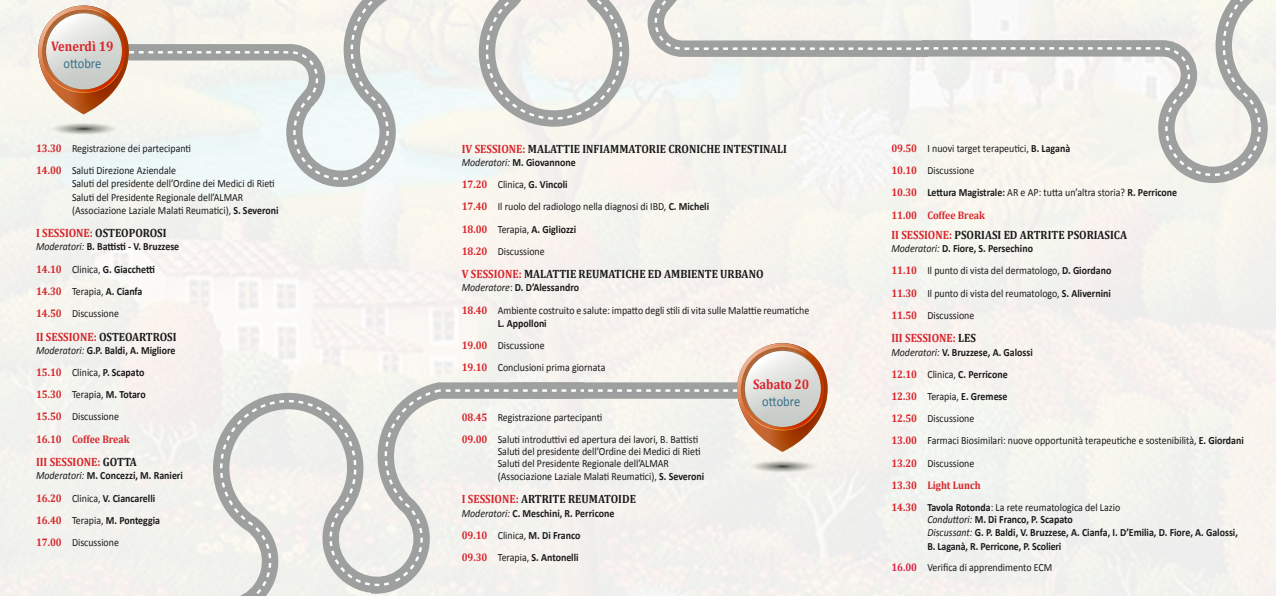
<style>
.page{position:relative;width:1276px;height:596px;background:#fff}
.page>*{position:absolute;margin:0;border:0;box-sizing:border-box;transform-origin:0 0}
.t1{font:700 13.9px "Cambria";color:#d8242b;scale:.9 1}
.t2{font:13.9px "Calibri";color:#376f89;scale:.9 1}
.t3{font:700 12px "Cambria";color:#1a1a1a;scale:.9 1}
.t4{font:700 12px "Cambria";color:#d8242b;scale:.9 1}
.t5{font:11px/22.2px "Calibri";color:#1a1a1a;scale:.9 1}
.t6{font:700 11px/22.2px "Calibri";color:#1a1a1a;scale:.9 1}
.t7{font:700 11px "Cambria";color:#d8242b;scale:.9 1}
.s1{font-family:"Cambria";font-weight:700;color:#d8242b}
.s2{font-weight:700}
.s3{color:#d8242b}
.s4{font-weight:400;font-style:italic}
.s5{font-family:"Cambria";color:#d8242b}
.s6{font-weight:400}
.s7{color:#1a1a1a}
.s8{font-style:italic}
.s9{font-family:"Cambria";font-weight:700;color:#d82144}
</style>
<div class="page">
<div style="left:0;top:0;width:1276px;height:595px;background:#f5f3ee"></div>
<svg style="left:122px;top:181px;width:276px;height:6px;fill:#f1f8f7"></svg>
<svg style="left:122px;top:0;width:276px;height:181px"></svg>
<svg style="left:462px;top:121px;width:460px;height:6px;fill:#f5f5ee"></svg>
<svg style="left:462px;top:0;width:460px;height:121px"></svg>
<svg style="left:922px;top:177px;width:354px;height:6px;fill:#f8f5ee"></svg>
<svg style="left:922px;top:0;width:354px;height:177px"></svg>
<div style="left:583px;top:312px;width:161px;height:213px;background:#f4f0ee"></div>
<svg style="left:583px;top:318px;width:161px;height:201px"></svg>
<svg style="left:36px;top:0;width:93px;height:114px"></svg>
<svg style="left:47px;top:121px;width:73px;height:14px"></svg>
<svg style="left:735px;top:337px;width:92px;height:115px"></svg>
<svg style="left:746px;top:459px;width:73px;height:13px"></svg>
<svg style="left:438px;top:312px;width:145px;height:6px"></svg>
<svg style="left:371px;top:318px;width:212px;height:275px"></svg>
<svg style="left:198px;top:390px;width:195px;height:9px;fill:#f3f3ee"></svg>
<svg style="left:198px;top:399px;width:195px;height:196px"></svg>
<p class="t1" style="left:51px;top:37px;width:71px">Venerdì 19</p>
<p class="t2" style="left:63px;top:55px;width:44px">ottobre</p>
<p class="t5" style="left:36px;top:136px;width:174px"><span class="s1">13.30</span> Registrazione dei partecipanti<br><span class="s1">14.00</span> Saluti Direzione Aziendale</p>
<p class="t5" style="left:72px;top:176px;width:231px;line-height:13.2px">Saluti del presidente dell’Ordine dei Medici di Rieti<br>Saluti del Presidente Regionale dell’ALMAR (Associazione Laziale Malati Reumatici), <span class="s2">S. Severoni</span></p>
<p class="t3" style="left:36px;top:224px;width:147px"><span class="s3">I SESSIONE:</span> OSTEOPOROSI</p>
<p class="t6" style="left:36px;top:235px;width:161px"><span class="s4">Moderatori:</span> B. Battisti - V. Bruzzese<br><span class="s5">14.10</span> <span class="s6">Clinica,</span> G. Giacchetti<br><span class="s5">14.30</span> <span class="s6">Terapia,</span> A. Cianfa<br><span class="s5">14.50</span> <span class="s6">Discussione</span></p>
<p class="t3" style="left:36px;top:328px;width:158px"><span class="s3">II SESSIONE:</span> OSTEOARTROSI</p>
<p class="t6" style="left:36px;top:338px;width:156px"><span class="s4">Moderatori:</span> G.P. Baldi, A. Migliore<br><span class="s5">15.10</span> <span class="s6">Clinica,</span> P. Scapato<br><span class="s5">15.30</span> <span class="s6">Terapia,</span> M. Totaro<br><span class="s5">15.50</span> <span class="s6">Discussione</span></p>
<p class="t7" style="left:36px;top:431px;width:106px">16.10 Coffee Break</p>
<p class="t4" style="left:36px;top:453px;width:113px">III SESSIONE: <span class="s7">GOTTA</span></p>
<p class="t6" style="left:36px;top:464px;width:165px"><span class="s4">Moderatori:</span> M. Concezzi, M. Ranieri<br><span class="s5">16.20</span> <span class="s6">Clinica,</span> V. Ciancarelli<br><span class="s5">16.40</span> <span class="s6">Terapia,</span> M. Ponteggia<br><span class="s5">17.00</span> <span class="s6">Discussione</span></p>
<p class="t3" style="left:462px;top:140px;width:363px"><span class="s3">IV SESSIONE:</span> MALATTIE INFIAMMATORIE CRONICHE INTESTINALI</p>
<p class="t5" style="left:462px;top:150px;width:276px"><span class="s8">Moderatori:</span> <span class="s2">M. Giovannone<br></span><span class="s1">17.20</span> Clinica, <span class="s2">G. Vincoli<br></span><span class="s1">17.40</span> Il ruolo del radiologo nella diagnosi di IBD, <span class="s2">C. Micheli<br></span><span class="s1">18.00</span> Terapia, <span class="s2">A. Gigliozzi<br></span><span class="s1">18.20</span> Discussione</p>
<p class="t3" style="left:462px;top:265px;width:337px"><span class="s3">V SESSIONE:</span> MALATTIE REUMATICHE ED AMBIENTE URBANO</p>
<p class="t5" style="left:462px;top:276px;width:388px"><span class="s8">Moderatore</span>: <span class="s2">D. D’Alessandro<br></span><span class="s1">18.40</span> Ambiente costruito e salute: impatto degli stili di vita sulle Malattie reumatiche</p>
<p class="t5" style="left:462px;top:311px;width:161px;text-indent:36px"><span class="s2">L. Appolloni<br></span><span class="s1">19.00</span> Discussione<br><span class="s1">19.10</span> Conclusioni prima giornata</p>
<p class="t5" style="left:462px;top:405px;width:264px"><span class="s1">08.45</span> Registrazione partecipanti<br><span class="s1">09.00</span> Saluti introduttivi ed apertura dei lavori, B. Battisti</p>
<p class="t5" style="left:498px;top:444px;width:227px;line-height:12px">Saluti del presidente dell’Ordine dei Medici di Rieti<br>Saluti del Presidente Regionale dell’ALMAR</p>
<p class="t5" style="left:498px;top:464px;width:231px">(Associazione Laziale Malati Reumatici), <span class="s2">S. Severoni</span></p>
<p class="t3" style="left:462px;top:490px;width:195px"><span class="s3">I SESSIONE:</span> ARTRITE REUMATOIDE</p>
<p class="t6" style="left:462px;top:501px;width:171px"><span class="s4">Moderatori:</span> C. Meschini, R. Perricone<br><span class="s5">09.10</span> <span class="s6">Clinica,</span> M. Di Franco<br><span class="s5">09.30</span> <span class="s6">Terapia,</span> S. Antonelli</p>
<p class="t1" style="left:753px;top:374px;width:64px">Sabato 20</p>
<p class="t2" style="left:762px;top:392px;width:44px">ottobre</p>
<p class="t5" style="left:891px;top:136px;width:319px"><span class="s1">09.50</span> I nuovi target terapeutici, <span class="s2">B. Laganà<br></span><span class="s1">10.10</span> Discussione<br><span class="s1">10.30</span> <span class="s2">Lettura Magistrale:</span> AR e AP: tutta un’altra storia? <span class="s2">R. Perricone</span></p>
<p class="t7" style="left:891px;top:207px;width:106px">11.00 Coffee Break</p>
<p class="t3" style="left:891px;top:226px;width:263px"><span class="s3">II SESSIONE:</span> PSORIASI ED ARTRITE PSORIASICA</p>
<p class="t5" style="left:891px;top:237px;width:246px"><span class="s8">Moderatori:</span> <span class="s2">D. Fiore, S. Persechino<br></span><span class="s1">11.10</span> Il punto di vista del dermatologo, <span class="s2">D. Giordano </span><span class="s1">11.30</span> Il punto di vista del reumatologo, <span class="s2">S. Alivernini </span><span class="s1">11.50</span> Discussione</p>
<p class="t4" style="left:891px;top:329px;width:95px">III SESSIONE: <span class="s7">LES</span></p>
<p class="t5" style="left:891px;top:340px;width:393px"><span class="s8">Moderatori:</span> <span class="s2">V. Bruzzese, A. Galossi<br></span><span class="s1">12.10</span> Clinica, <span class="s2">C. Perricone<br></span><span class="s1">12.30</span> Terapia, <span class="s2">E. Gremese<br></span><span class="s1">12.50</span> Discussione<br><span class="s1">13.00</span> Farmaci Biosimilari: nuove opportunità terapeutiche e sostenibilità, <span class="s2">E. Giordani </span><span class="s1">13.20</span> Discussione</p>
<p class="t7" style="left:891px;top:477px;width:101px">13.30 Light Lunch</p>
<p class="t6" style="left:927px;top:500px;width:216px;line-height:12px;text-indent:-36px"><span class="s5">14.30</span> Tavola Rotonda<span class="s6">: La rete reumatologica del Lazio<br></span><span class="s4">Conduttori:</span> M. Di Franco, P. Scapato</p>
<p class="t6" style="left:927px;top:525px;width:346px;line-height:13.2px"><span class="s4">Discussant:</span> G. P. Baldi, V. Bruzzese, A. Cianfa, I. D’Emilia, D. Fiore, A. Galossi,<br>B. Laganà, R. Perricone, P. Scolieri</p>
<p class="t5" style="left:891px;top:555px;width:180px"><span class="s9">16.00</span> Verifica di apprendimento ECM</p>
</div>
